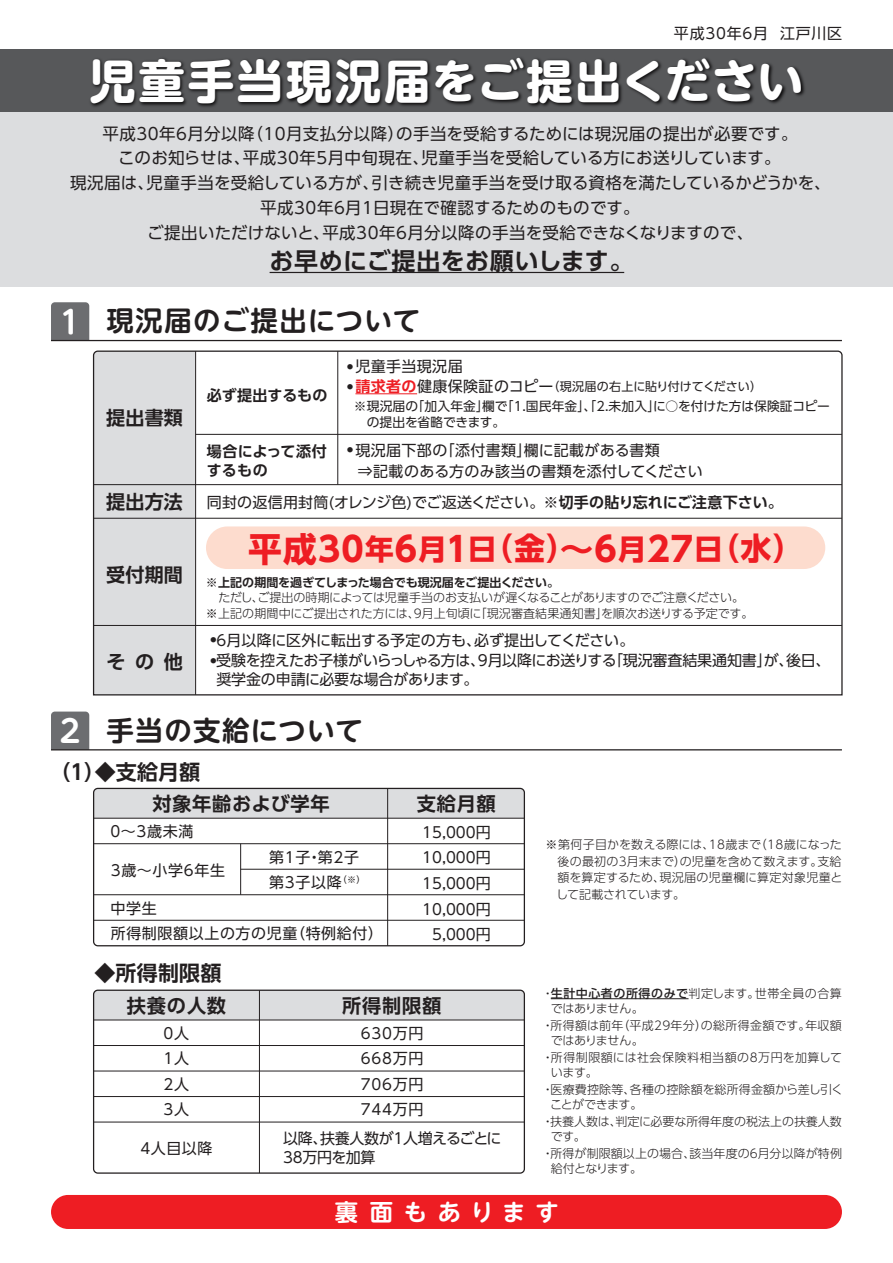
<style>
.page{position:relative;width:893px;height:1263px;background:#fff}
.page>*{position:absolute;margin:0;border:0;box-sizing:border-box;transform-origin:0 0}
.t1{font:700 46.5px "UD Shin M Go Pro";letter-spacing:.055em;color:#fff}
.t2{font:700 33.75px "UD Shin Go Pr 6 N";letter-spacing:.035em;color:#ee1d23}
.t3{font:700 27.45px "UD Shin M Go Pro De";letter-spacing:.045em;color:#231f20}
.t4{font:700 24px "UD Shin Go Pro De";letter-spacing:.02em;color:#231f20}
.t5{font:700 23.25px "UD Shin M Go Pro De";letter-spacing:.44em;color:#fff}
.t6{font:700 21px "UD Shin Go Pro De";letter-spacing:.01em;color:#231f20}
.t7{font:700 19.2px "UD Shin Go Pro De";letter-spacing:.04em;color:#231f20}
.t8{font:700 19.05px "UD Shin Go Pro De";letter-spacing:.01em;color:#231f20}
.t9{font:16.5px/24.8px "UD Shin Go Pro";letter-spacing:.015em;color:#231f20;text-align:center}
.t10{font:15px/25.7px "UD Shin Go Pro";color:#231f20}
.t11{font:15px/21px "UD Shin Go Pro";letter-spacing:.025em;color:#231f20}
.t12{font:15px/19.2px "UD Shin Go Pro";letter-spacing:-.02em;color:#231f20}
.t13{font:15px/25.5px "UD Shin Go Pro";letter-spacing:.04em;color:#231f20}
.t14{font:700 15px/19px "UD Shin Go Pro De";letter-spacing:.015em;color:#231f20}
.t15{font:15px/25.5px "UD Shin Go Pr 6";letter-spacing:.05em;color:#231f20;text-align:justify}
.t16{font:15px/25.5px "UD Shin Go Pro";letter-spacing:.045em;color:#231f20}
.t17{font:15px "UD Shin Go Pro";letter-spacing:.05em;color:#231f20}
.t18{font:12.75px/16.8px "UD Shin Go Pro";letter-spacing:.01em;color:#231f20}
.t19{font:300 12px/15.3px "UD Shin Go Pro";letter-spacing:.005em;color:#231f20}
.t20{font:300 12px/15.3px "UD Shin Go Pro";letter-spacing:.025em;color:#231f20}
.t21{font:12px "UD Shin Go Pro";letter-spacing:-.005em;color:#231f20}
.t22{font:700 12px "UD Shin Go Pro De";letter-spacing:-.005em;color:#231f20}
.t23{font:300 12px/15.3px "UD Shin Go Pro";letter-spacing:.045em;color:#231f20}
.s1{font-size:31.05px;color:#fff}
.s2{font-family:"UD Shin Go Pro De";font-weight:700;font-size:15px;color:#ee1d23}
.s3{font-size:15px}
.s4{font-family:"UD Shin Go Pro De";font-weight:700}
.s5{font-size:28.65px}
.s6{font-size:31.05px}
.s7{font-family:"UD Shin Go Pro";font-weight:300}
.s8{font-weight:500}
</style>
<div class="page">
<div style="left:0;top:49px;width:893px;height:237px;background:#dcdddf"></div>
<div style="left:0;top:49px;width:893px;height:63px;background:#57585a"></div>
<img style="left:90px;top:57px;width:715px;height:50px">
<hr style="left:270px;top:272px;width:354px;height:1px;background:#231f20">
<hr style="left:551px;top:998px;width:137px;height:1px;background:#231f20">
<div style="left:51px;top:1195px;width:791px;height:34px;background:#ee1d23;border-radius:17px"></div>
<svg style="left:51px;top:302px;width:38px;height:38px"></svg>
<hr style="left:51px;top:340px;width:791px;height:1px;background:#231f20">
<svg style="left:51px;top:711px;width:38px;height:38px"></svg>
<hr style="left:51px;top:749px;width:791px;height:1px;background:#231f20">
<svg style="left:92px;top:350px;width:751px;height:346px"></svg>
<hr style="left:195px;top:351px;width:1px;height:344px;background:#231f20">
<hr style="left:94px;top:484px;width:748px;height:1px;background:#231f20">
<hr style="left:94px;top:518px;width:748px;height:1px;background:#231f20">
<hr style="left:94px;top:625px;width:748px;height:1px;background:#231f20">
<div style="left:206px;top:526px;width:619px;height:43px;background:#fddcce;border-radius:21px"></div>
<hr style="left:355px;top:393px;width:62px;height:1px;background:#ee1d23">
<div style="left:95px;top:790px;width:428px;height:28px;background:#dcdddf"></div>
<div style="left:93px;top:788px;width:432px;height:158px;border:1px solid #231f20;border-radius:4px"></div>
<hr style="left:387px;top:788px;width:1px;height:158px;background:#231f20">
<hr style="left:240px;top:844px;width:1px;height:51px;background:#231f20">
<hr style="left:94px;top:818px;width:430px;height:1px;background:#231f20">
<hr style="left:94px;top:843px;width:430px;height:1px;background:#231f20">
<hr style="left:241px;top:869px;width:283px;height:1px;background:#231f20">
<hr style="left:94px;top:894px;width:430px;height:1px;background:#231f20">
<hr style="left:94px;top:920px;width:430px;height:1px;background:#231f20">
<div style="left:95px;top:991px;width:428px;height:29px;background:#dcdddf"></div>
<div style="left:93px;top:989px;width:432px;height:185px;border:1px solid #231f20;border-radius:4px"></div>
<hr style="left:259px;top:990px;width:1px;height:183px;background:#231f20">
<hr style="left:94px;top:1020px;width:430px;height:1px;background:#231f20">
<hr style="left:94px;top:1045px;width:430px;height:1px;background:#231f20">
<hr style="left:94px;top:1071px;width:430px;height:1px;background:#231f20">
<hr style="left:94px;top:1096px;width:430px;height:1px;background:#231f20">
<hr style="left:94px;top:1122px;width:430px;height:1px;background:#231f20">
<hr style="left:337px;top:351px;width:1px;height:134px;background:#231f20">
<p class="t17" style="left:674px;top:21px;width:170px">平成30年6月 江戸川区</p>
<h1 class="t1" style="left:90px;top:43px;width:715px">児童手当現況届をご提出ください</h1>
<h3 class="t9" style="left:70px;top:121px;width:762px">平成30年6月分以降（10月支払分以降）の手当を受給するためには現況届の提出が必要です。<br>このお知らせは、平成30年5月中旬現在、児童手当を受給している方にお送りしています。<br>現況届は、児童手当を受給している方が、引き続き児童手当を受け取る資格を満たしているかどうかを、平成30年6月1日現在で確認するためのものです。<br>ご提出いただけないと、平成30年6月分以降の手当を受給できなくなりますので、</h3>
<h3 class="t4" style="left:269px;top:241px;width:365px">お早めにご提出をお願いします。</h3>
<h3 class="t3" style="left:60px;top:299px;width:362px"><span class="s1">1</span> 現況届のご提出について</h3>
<h3 class="t8" style="left:106px;top:402px;width:78px">提出書類</h3>
<h3 class="t8" style="left:106px;top:486px;width:78px">提出方法</h3>
<h3 class="t8" style="left:106px;top:559px;width:78px">受付期間</h3>
<h3 class="t8" style="left:106px;top:646px;width:78px">その他</h3>
<p class="t11" style="left:347px;top:355px;width:117px"><sup>●</sup> 児童手当現況届</p>
<p class="t21" style="left:347px;top:377px;width:416px"><sup>●</sup> <span class="s2">請求者の</span><span class="s3">健康保険証のコピー</span>（現況届の右上に貼り付けてください）</p>
<p class="t18" style="left:367px;top:397px;width:465px;text-indent:-13px">※現況届の「加入年金」欄で「1.国民年金」、「2.未加入」に○を付けた方は保険証コピーの提出を省略できます。</p>
<p class="t11" style="left:358px;top:439px;width:346px;text-indent:-11px"><sup>●</sup> 現況届下部の「添付書類」欄に記載がある書類<br>⇒記載のある方のみ該当の書類を添付してください</p>
<p class="t10" style="left:207px;top:489px;width:578px">同封の返信用封筒(オレンジ色)でご返送ください。<span class="s4">※切手の貼り忘れにご注意下さい。</span></p>
<p class="t14" style="left:207px;top:385px;width:122px">必ず提出するもの</p>
<p class="t14" style="left:207px;top:442px;width:121px">場合によって添付するもの</p>
<h2 class="t2" style="left:248px;top:521px;width:557px">平成30<span class="s5">年</span>6<span class="s5">月</span>1<span class="s5">日</span><span class="s6">（金）</span>～6<span class="s5">月</span>27<span class="s5">日</span><span class="s6">（水）</span></h2>
<p class="t22" style="left:206px;top:573px;width:355px"><span class="s7">※</span>上記の期間を過ぎてしまった場合でも現況届をご提出ください。</p>
<p class="t19" style="left:206px;top:589px;width:549px;line-height:16px;text-align:center">ただし、ご提出の時期によっては児童手当のお支払いが遅くなることがありますのでご注意ください。<br>※上記の期間中にご提出された方には、9月上旬頃に「現況審査結果通知書」を順次お送りする予定です。</p>
<p class="t10" style="left:210px;top:627px;width:426px"><sup>●</sup>6月以降に区外に転出する予定の方も、必ず提出してください。</p>
<p class="t10" style="left:216px;top:650px;width:616px;line-height:19.5px;text-indent:-6px"><sup>●</sup>受験を控えたお子様がいらっしゃる方は、9月以降にお送りする「現況審査結果通知書」が、後日、奨学金の申請に必要な場合があります。</p>
<h3 class="t3" style="left:60px;top:708px;width:305px"><span class="s1">2</span> 手当の支給について</h3>
<h3 class="t6" style="left:49px;top:754px;width:152px">（１）◆支給月額</h3>
<h3 class="t7" style="left:152px;top:788px;width:179px">対象年齢および学年</h3>
<h3 class="t7" style="left:417px;top:788px;width:80px">支給月額</h3>
<p class="t10" style="left:111px;top:818px;width:84px">0～3歳未満</p>
<p class="t10" style="left:111px;top:857px;width:116px">3歳～小学6年生</p>
<p class="t10" style="left:422px;top:819px;width:70px;text-align:right">15,000円<br>10,000円<br>15,000円<br>10,000円<br>5,000円</p>
<p class="t16" style="left:269px;top:844px;width:98px">第1子・第2子第3子以降<sup>（※）</sup></p>
<p class="t13" style="left:110px;top:895px;width:274px">中学生<br>所得制限額以上の方の児童（特例給付）</p>
<h3 class="t6" style="left:94px;top:956px;width:129px">◆所得制限額</h3>
<p class="t19" style="left:556px;top:836px;width:288px;line-height:16.5px;text-align:justify;text-indent:-11px">※第何子目かを数える際には、18歳まで（18歳になった後の最初の3月末まで）の児童を含めて数えます。支給額を算定するため、現況届の児童欄に算定対象児童として記載されています。</p>
<p class="t19" style="left:551px;top:985px;width:293px;text-indent:-9px">・<span class="s8">生計中心者の所得のみで</span>判定します。世帯全員の合算ではありません。</p>
<p class="t20" style="left:551px;top:1017px;width:293px;text-indent:-9px">・所得額は前年（平成29年分）の総所得金額です。年収額ではありません。</p>
<p class="t23" style="left:551px;top:1049px;width:293px;text-indent:-9px">・所得制限額には社会保険料相当額の8万円を加算しています。</p>
<p class="t19" style="left:550px;top:1081px;width:294px;text-indent:-8px">・医療費控除等、各種の控除額を総所得金額から差し引くことができます。</p>
<p class="t19" style="left:551px;top:1113px;width:293px;text-indent:-9px">・扶養人数は、判定に必要な所得年度の税法上の扶養人数です。</p>
<p class="t19" style="left:551px;top:1145px;width:293px;text-indent:-9px">・所得が制限額以上の場合、該当年度の6月分以降が特例給付となります。</p>
<h3 class="t5" style="left:335px;top:1193px;width:225px">裏面もあります</h3>
<h3 class="t7" style="left:127px;top:990px;width:101px">扶養の人数</h3>
<h3 class="t7" style="left:342px;top:990px;width:101px">所得制限額</h3>
<p class="t15" style="left:361px;top:1020px;width:64px">630万円668万円706万円744万円</p>
<p class="t10" style="left:164px;top:1020px;width:27px;text-align:justify">0人1人2人3人</p>
<p class="t10" style="left:140px;top:1134px;width:74px">4人目以降</p>
<p class="t12" style="left:283px;top:1128px;width:220px">以降、扶養人数が1人増えるごとに<br>38万円を加算</p>
</div>
